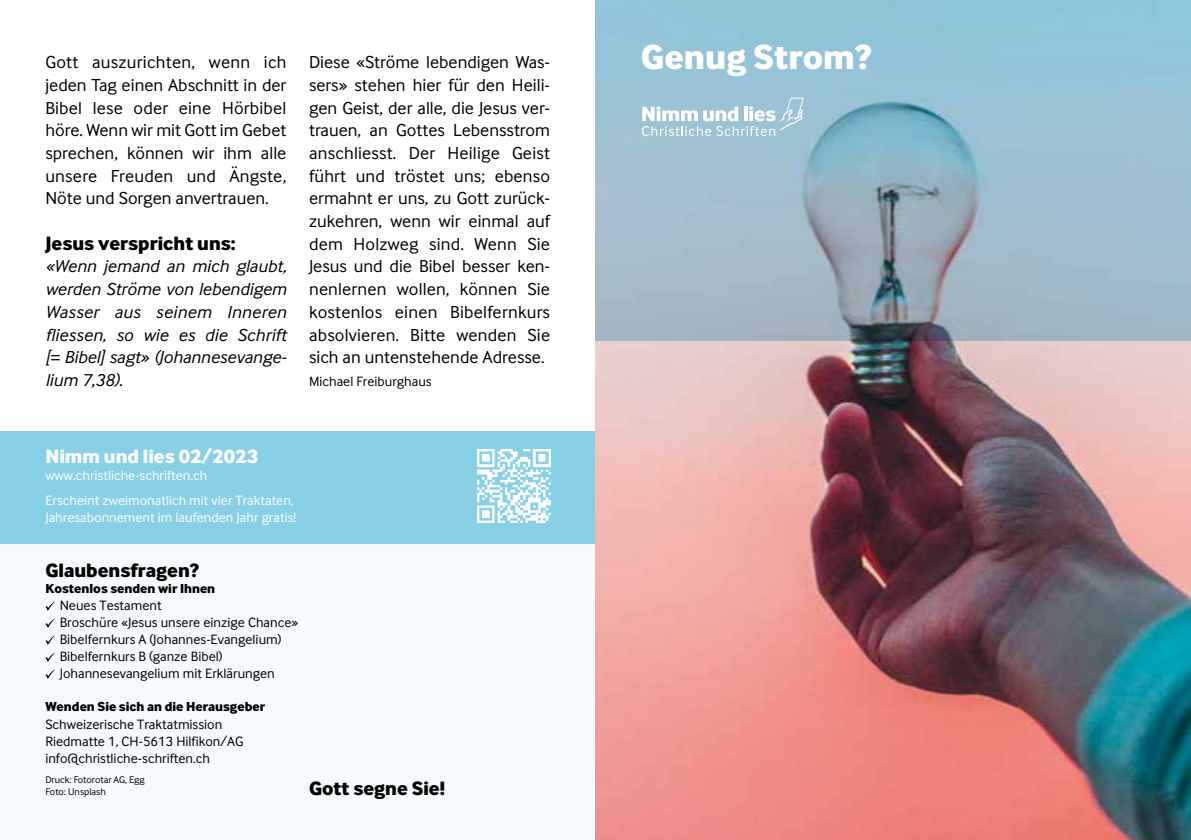
<style>
.page{position:relative;width:1191px;height:840px;background:#fff}
.page>*{position:absolute;margin:0;border:0;box-sizing:border-box;transform-origin:0 0}
.t1{font:36px "Inter Face Corp X Bold";color:#fff}
.t2{font:20px "Inter Face Corp X Bold";color:#000}
.t3{font:20px "Inter Face Corp X Bold";color:#fff}
.t4{font:18px/22.6px "Inter Face Corp";color:#000;text-align:justify}
.t5{font:italic 18px/22.6px "Inter Face Corp";color:#000;text-align:justify}
.t6{font:14px/17px "Inter Face Corp";color:#000}
.t7{font:14px/25px "Inter Face Corp";color:#fff}
.t8{font:13.6px "Inter Face Corp X Bold";color:#000}
.t9{font:10px/12px "Inter Face Corp";color:#000}
</style>
<div class="page">
<div style="left:0;top:431px;width:595px;height:113px;background:#88d0e6"></div>
<div style="left:0;top:544px;width:595px;height:295px;background:#f5fbfd"></div>
<svg style="left:45px;top:601px;width:10px;height:9px"></svg>
<svg style="left:45px;top:618px;width:10px;height:9px"></svg>
<svg style="left:45px;top:635px;width:10px;height:9px"></svg>
<svg style="left:45px;top:652px;width:10px;height:9px"></svg>
<svg style="left:45px;top:669px;width:10px;height:9px"></svg>
<img style="left:595px;top:340px;width:596px;height:499px">
<svg style="left:595px;top:0;width:596px;height:340px;background:#98baca"></svg>
<svg style="left:642px;top:98px;width:162px;height:38px"></svg>
<img style="left:478px;top:449px;width:72px;height:73px">
<p class="t4" style="left:45px;top:51px;width:243px">Gott auszurichten, wenn ich jeden Tag einen Abschnitt in der Bibel lese oder eine Hörbibel höre. Wenn wir mit Gott im Gebet sprechen, können wir ihm alle unsere Freuden und Ängste, Nöte und Sorgen anvertrauen.</p>
<p class="t2" style="left:45px;top:231px;width:192px">Jesus verspricht uns:</p>
<p class="t5" style="left:45px;top:255px;width:243px">«Wenn jemand an mich glaubt, werden Ströme von lebendigem Wasser aus seinem Inneren fliessen, so wie es die Schrift [= Bibel] sagt» (Johannesevange&shy;lium 7,38).</p>
<p class="t4" style="left:309px;top:51px;width:242px">Diese «Ströme lebendigen Was&shy;sers» stehen hier für den Heili&shy;gen Geist, der alle, die Jesus ver&shy;trauen, an Gottes Lebensstrom anschliesst. Der Heilige Geist führt und tröstet uns; ebenso ermahnt er uns, zu Gott zurück&shy;zukehren, wenn wir einmal auf dem Holzweg sind. Wenn Sie Jesus und die Bibel besser ken&shy;nenlernen wollen, können Sie kostenlos einen Bibelfernkurs absolvieren. Bitte wenden Sie sich an untenstehende Adresse.</p>
<p class="t6" style="left:309px;top:372px;width:124px">Michael Freiburghaus</p>
<p class="t3" style="left:45px;top:444px;width:214px">Nimm und lies 02/2023</p>
<p class="t7" style="left:45px;top:462px;width:250px">www.christliche-schriften.ch<br>Erscheint zweimonatlich mit vier Traktaten,</p>
<p class="t7" style="left:45px;top:504px;width:252px">Jahresabonnement im laufenden Jahr gratis!</p>
<p class="t2" style="left:45px;top:558px;width:155px">Glaubensfragen?</p>
<p class="t8" style="left:45px;top:580px;width:171px">Kostenlos senden wir Ihnen</p>
<p class="t6" style="left:60px;top:596px;width:240px">Neues Testament<br>Broschüre «Jesus unsere einzige Chance» Bibelfernkurs A (Johannes-Evangelium)<br>Bibelfernkurs B (ganze Bibel)<br>Johannesevangelium mit Erklärungen</p>
<p class="t8" style="left:45px;top:698px;width:221px">Wenden Sie sich an die Herausgeber</p>
<p class="t6" style="left:45px;top:714px;width:200px">Schweizerische Traktatmission<br>Riedmatte 1, CH-5613 Hilfikon/AG info@christliche-schriften.ch</p>
<p class="t9" style="left:45px;top:772px;width:101px">Druck: Fotorotar AG, Egg<br>Foto: Unsplash</p>
<p class="t2" style="left:309px;top:775px;width:137px">Gott segne Sie!</p>
<h1 class="t1" style="left:641px;top:36px;width:232px">Genug Strom?</h1>
</div>
